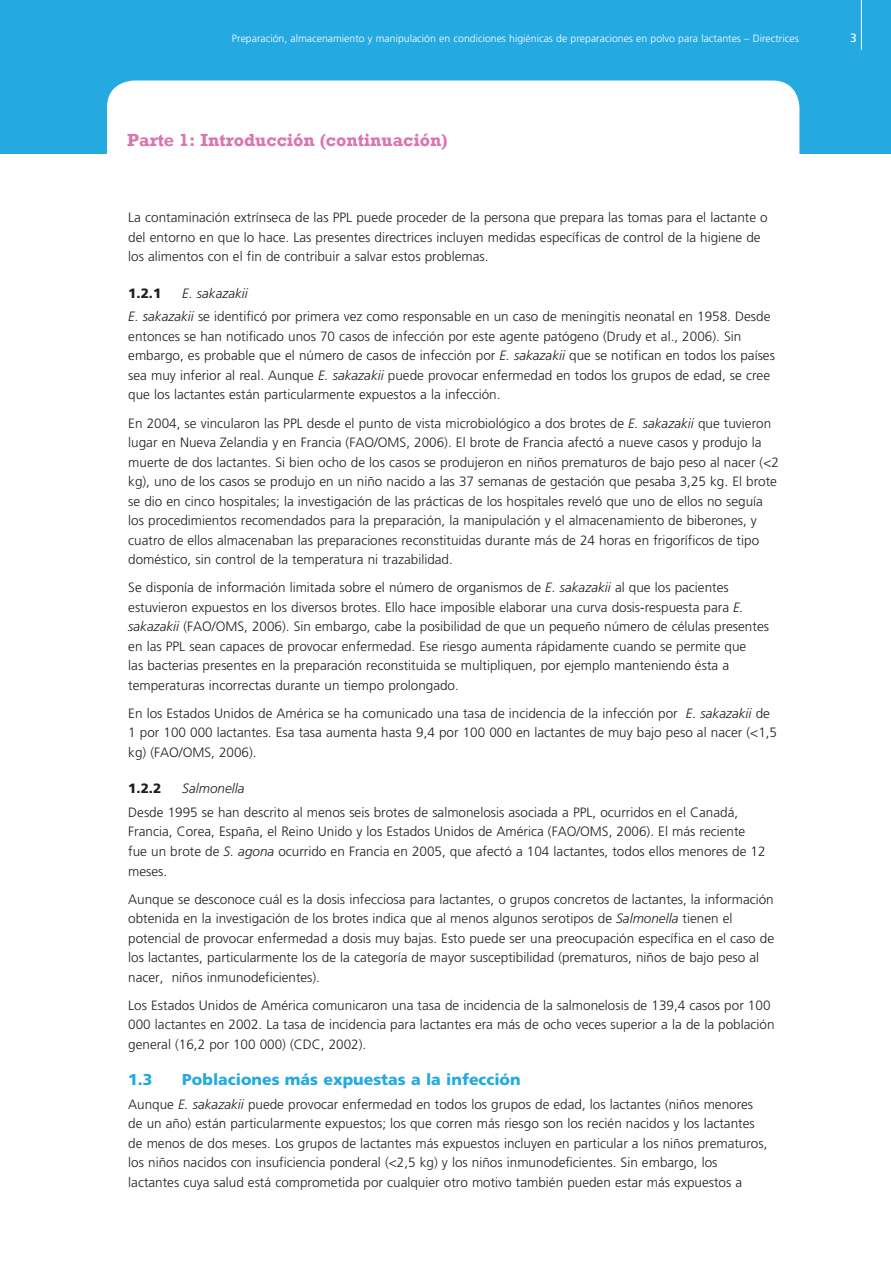
<style>
.page{position:relative;width:891px;height:1262px;background:#fff}
.page>*{position:absolute;margin:0;border:0;box-sizing:border-box;transform-origin:0 0}
.t1{font:700 18px "Rockwell";color:#dd74ae}
.t2{font:900 15.75px "Frutiger";color:#24aae1}
.t3{font:300 13.5px/19.5px "Frutiger";color:#231f20}
.t4{font:900 13.5px "Frutiger";color:#231f20}
.t5{font:italic 300 13.5px "Frutiger";color:#231f20}
.t6{font:300 10.5px "Frutiger";color:#fff}
.s1{font-style:italic}
</style>
<div class="page">
<div style="left:1px;top:0;width:889px;height:153px;background:#24aae1"></div>
<hr style="left:0;top:0;width:1px;height:153px;background:#24aae1">
<hr style="left:860px;top:0;width:1px;height:50px;background:#fff">
<div style="left:107px;top:80px;width:692px;height:103px;background:#fff;border-radius:27px"></div>
<p class="t6" style="left:232px;top:32px;width:568px">Preparación, almacenamiento y manipulación en condiciones higiénicas de preparaciones en polvo para lactantes – Directrices</p>
<h1 class="t1" style="left:127px;top:129px;width:322px">Parte 1: Introducción (continuación)</h1>
<p class="t3" style="left:128px;top:208px;width:641px">La contaminación extrínseca de las PPL puede proceder de la persona que prepara las tomas para el lactante o del entorno en que lo hace. Las presentes directrices incluyen medidas específicas de control de la higiene de los alimentos con el fin de contribuir a salvar estos problemas.</p>
<p class="t4" style="left:128px;top:285px;width:35px">1.2.1</p>
<p class="t3" style="left:128px;top:281px;width:643px;line-height:23.7px;text-indent:54px"><span class="s1">E. sakazakii<br>E. sakazakii</span> se identificó por primera vez como responsable en un caso de meningitis neonatal en 1958. Desde</p>
<p class="t3" style="left:128px;top:327px;width:648px">entonces se han notificado unos 70 casos de infección por este agente patógeno (Drudy et al., 2006). Sin embargo, es probable que el número de casos de infección por <span class="s1">E. sakazakii</span> que se notifican en todos los países sea muy inferior al real. Aunque <span class="s1">E. sakazakii</span> puede provocar enfermedad en todos los grupos de edad, se cree que los lactantes están particularmente expuestos a la infección.</p>
<p class="t3" style="left:128px;top:413px;width:652px">En 2004, se vincularon las PPL desde el punto de vista microbiológico a dos brotes de <span class="s1">E. sakazakii</span> que tuvieron lugar en Nueva Zelandia y en Francia (FAO/OMS, 2006). El brote de Francia afectó a nueve casos y produjo la muerte de dos lactantes. Si bien ocho de los casos se produjeron en niños prematuros de bajo peso al nacer (&lt;2 kg), uno de los casos se produjo en un niño nacido a las 37 semanas de gestación que pesaba 3,25 kg. El brote se dio en cinco hospitales; la investigación de las prácticas de los hospitales reveló que uno de ellos no seguía los procedimientos recomendados para la preparación, la manipulación y el almacenamiento de biberones, y cuatro de ellos almacenaban las preparaciones reconstituidas durante más de 24 horas en frigoríficos de tipo doméstico, sin control de la temperatura ni trazabilidad.</p>
<p class="t3" style="left:128px;top:578px;width:642px">Se disponía de información limitada sobre el número de organismos de <span class="s1">E. sakazakii</span> al que los pacientes estuvieron expuestos en los diversos brotes. Ello hace imposible elaborar una curva dosis-respuesta para <span class="s1">E. sakazakii</span> (FAO/OMS, 2006). Sin embargo, cabe la posibilidad de que un pequeño número de células presentes en las PPL sean capaces de provocar enfermedad. Ese riesgo aumenta rápidamente cuando se permite que<br>las bacterias presentes en la preparación reconstituida se multipliquen, por ejemplo manteniendo ésta a temperaturas incorrectas durante un tiempo prolongado.</p>
<p class="t3" style="left:128px;top:703px;width:650px">En los Estados Unidos de América se ha comunicado una tasa de incidencia de la infección por <span class="s1">E. sakazakii</span> de<br>1 por 100 000 lactantes. Esa tasa aumenta hasta 9,4 por 100 000 en lactantes de muy bajo peso al nacer (&lt;1,5 kg) (FAO/OMS, 2006).</p>
<p class="t4" style="left:128px;top:780px;width:35px">1.2.2</p>
<p class="t5" style="left:182px;top:780px;width:64px">Salmonella</p>
<p class="t3" style="left:128px;top:802px;width:638px">Desde 1995 se han descrito al menos seis brotes de salmonelosis asociada a PPL, ocurridos en el Canadá, Francia, Corea, España, el Reino Unido y los Estados Unidos de América (FAO/OMS, 2006). El más reciente fue un brote de <span class="s1">S. agona</span> ocurrido en Francia en 2005, que afectó a 104 lactantes, todos ellos menores de 12 meses.</p>
<p class="t3" style="left:128px;top:889px;width:647px">Aunque se desconoce cuál es la dosis infecciosa para lactantes, o grupos concretos de lactantes, la información obtenida en la investigación de los brotes indica que al menos algunos serotipos de <span class="s1">Salmonella</span> tienen el potencial de provocar enfermedad a dosis muy bajas. Esto puede ser una preocupación específica en el caso de los lactantes, particularmente los de la categoría de mayor susceptibilidad (prematuros, niños de bajo peso al nacer, niños inmunodeficientes).</p>
<p class="t3" style="left:128px;top:995px;width:647px">Los Estados Unidos de América comunicaron una tasa de incidencia de la salmonelosis de 139,4 casos por 100<br>000 lactantes en 2002. La tasa de incidencia para lactantes era más de ocho veces superior a la de la población general (16,2 por 100 000) (CDC, 2002).</p>
<p class="t2" style="left:128px;top:1070px;width:26px">1.3</p>
<p class="t2" style="left:182px;top:1070px;width:340px">Poblaciones más expuestas a la infección</p>
<p class="t3" style="left:128px;top:1094px;width:640px">Aunque <span class="s1">E. sakazakii</span> puede provocar enfermedad en todos los grupos de edad, los lactantes (niños menores de un año) están particularmente expuestos; los que corren más riesgo son los recién nacidos y los lactantes de menos de dos meses. Los grupos de lactantes más expuestos incluyen en particular a los niños prematuros, los niños nacidos con insuficiencia ponderal (&lt;2,5 kg) y los niños inmunodeficientes. Sin embargo, los lactantes cuya salud está comprometida por cualquier otro motivo también pueden estar más expuestos a</p>
</div>
